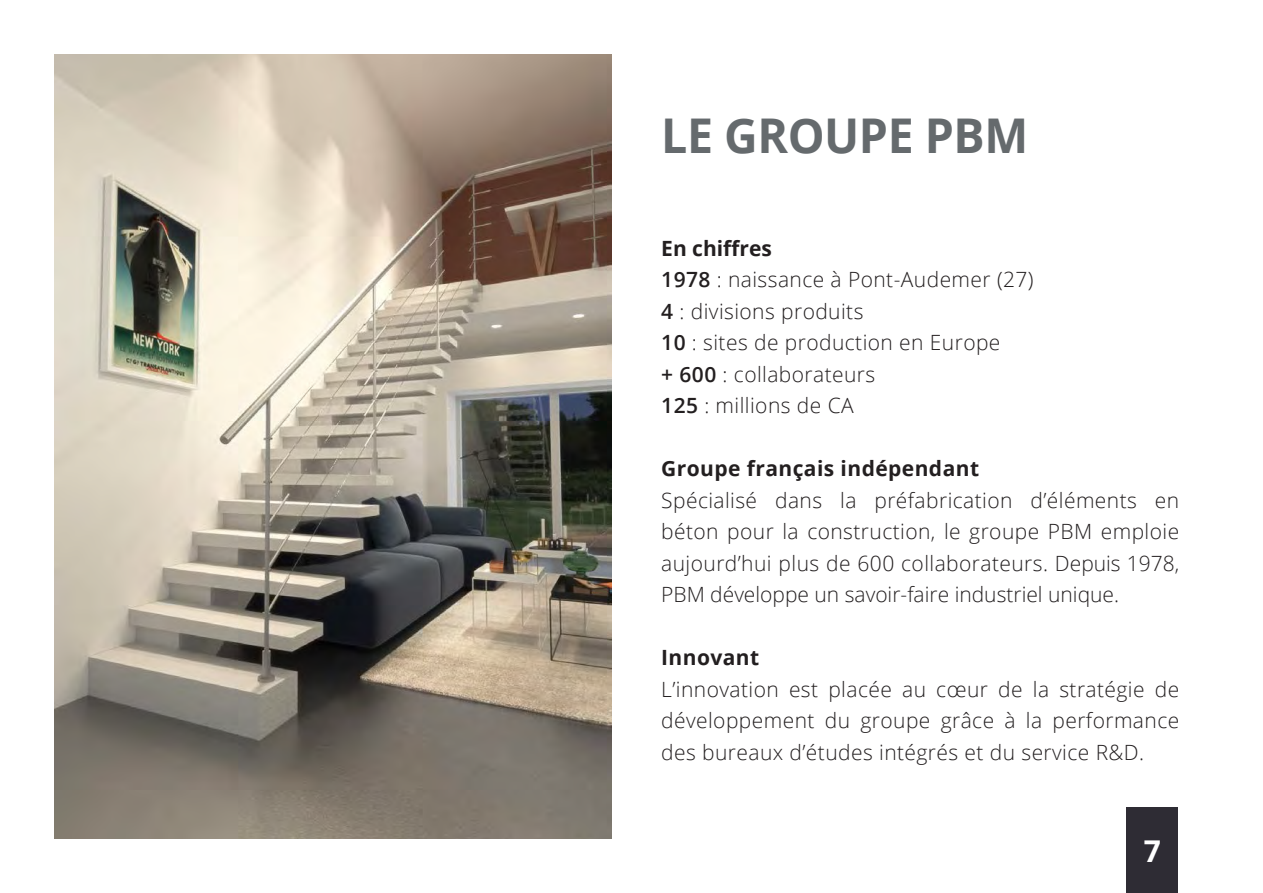
<style>
.page{position:relative;width:1263px;height:893px;background:#fff}
.page>*{position:absolute;margin:0;border:0;box-sizing:border-box;transform-origin:0 0}
.t1{font:700 47.85px "Open Sans";letter-spacing:-.01em;color:#656a6d}
.t2{font:700 30px "Open Sans";color:#fff}
.t3{font:300 21px/31.5px "Open Sans";letter-spacing:.02em;color:#231f20;text-align:justify}
.t4{font:700 21px "Open Sans";letter-spacing:.02em;color:#231f20}
.t5{font:700 21px "Open Sans";color:#231f20}
.s1{font-weight:600}
</style>
<div class="page">
<div style="left:1127px;top:808px;width:51px;height:85px;background:#2e2c34"></div>
<img style="left:54px;top:54px;width:557px;height:785px">
<p class="t1" style="left:661px;top:101px;width:368px">LE GROUPE PBM</p>
<p class="t5" style="left:661px;top:233px;width:112px">En chiffres</p>
<p class="t3" style="left:661px;top:263px;width:374px"><span class="s1">1978</span> : naissance à Pont-Audemer (27)</p>
<p class="t3" style="left:661px;top:295px;width:204px"><span class="s1">4</span> : divisions produits</p>
<p class="t3" style="left:661px;top:326px;width:341px"><span class="s1">10</span> : sites de production en Europe</p>
<p class="t3" style="left:661px;top:358px;width:216px"><span class="s1">+ 600</span> : collaborateurs</p>
<p class="t3" style="left:661px;top:389px;width:194px"><span class="s1">125</span> : millions de CA</p>
<p class="t4" style="left:661px;top:454px;width:319px">Groupe français indépendant</p>
<p class="t3" style="left:661px;top:484px;width:519px">Spécialisé dans la préfabrication d’éléments en béton pour la construction, le groupe PBM emploie aujourd’hui plus de 600 collaborateurs. Depuis 1978, PBM développe un savoir-faire industriel unique.</p>
<p class="t4" style="left:661px;top:643px;width:100px">Innovant</p>
<p class="t3" style="left:661px;top:673px;width:519px">L’innovation est placée au cœur de la stratégie de développement du groupe grâce à la performance des bureaux d’études intégrés et du service R&amp;D.</p>
<p class="t2" style="left:1144px;top:830px;width:19px">7</p>
</div>
